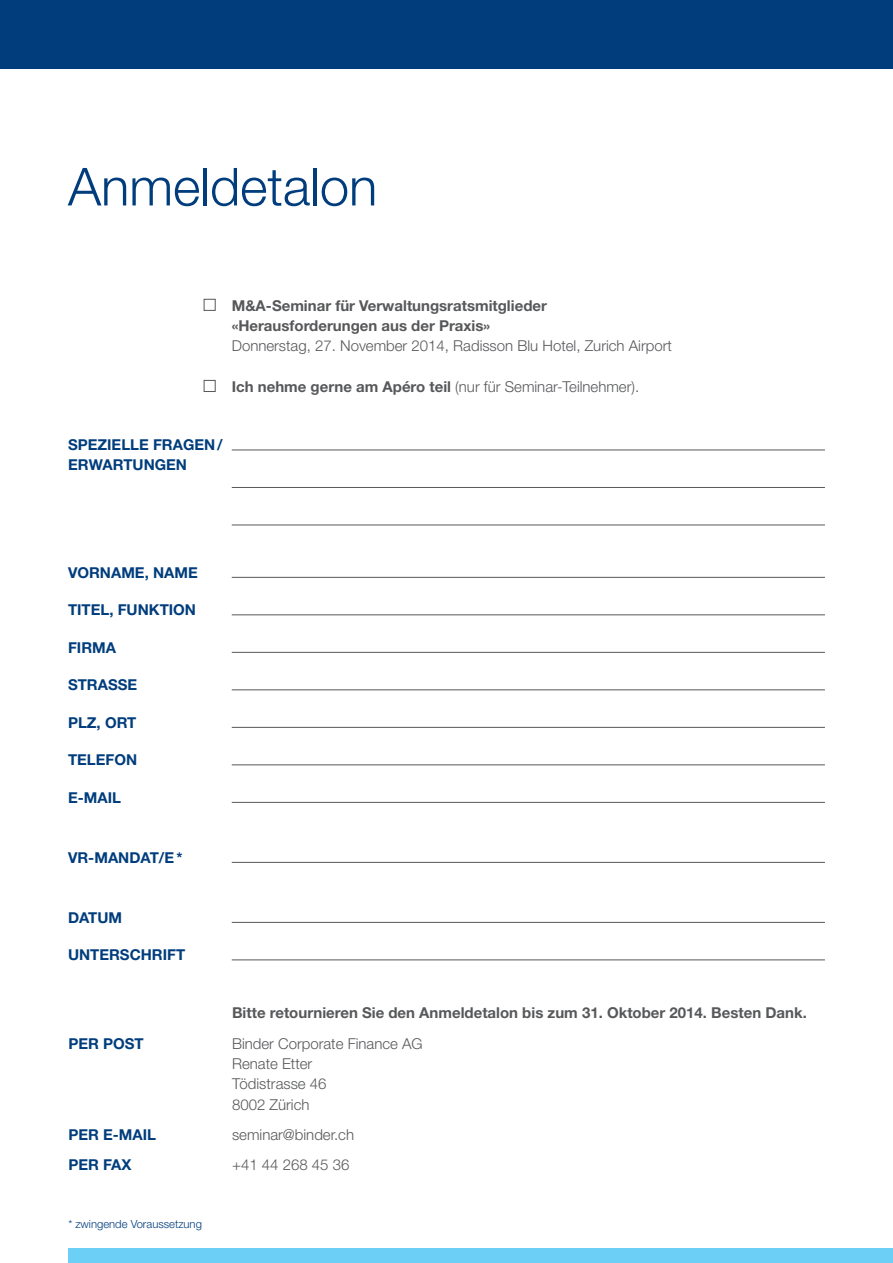
<style>
.page{position:relative;width:893px;height:1263px;background:#fff}
.page>*{position:absolute;margin:0;border:0;box-sizing:border-box;transform-origin:0 0}
.t1{font:300 52.5px "Helvetica Neue LT Std";color:#013d7d}
.t2{font:300 15px/20.2px "Helvetica Neue LT Std";color:#57585a}
.t3{font:700 15px/20.2px "Helvetica Neue LT Std";color:#57585a}
.t4{font:700 15px/20.2px "Helvetica Neue LT Std";color:#013d7d}
.t5{font:300 11.25px "Helvetica Neue LT Std";color:#013d7d}
.s1{font-weight:700}
</style>
<div class="page">
<div style="left:68px;top:1248px;width:825px;height:15px;background:#6bcff6"></div>
<div style="left:0;top:0;width:893px;height:68px;background:#013d7d"></div>
<div style="left:204px;top:299px;width:11px;height:12px;border:1px solid #57585a"></div>
<div style="left:204px;top:380px;width:11px;height:12px;border:1px solid #57585a"></div>
<hr style="left:232px;top:577px;width:593px;height:1px;background:#57585a">
<hr style="left:232px;top:615px;width:593px;height:1px;background:#57585a">
<hr style="left:232px;top:652px;width:593px;height:1px;background:#57585a">
<hr style="left:232px;top:690px;width:593px;height:1px;background:#57585a">
<hr style="left:232px;top:727px;width:593px;height:1px;background:#57585a">
<hr style="left:232px;top:765px;width:593px;height:1px;background:#57585a">
<hr style="left:232px;top:802px;width:593px;height:1px;background:#57585a">
<hr style="left:232px;top:862px;width:593px;height:1px;background:#57585a">
<hr style="left:232px;top:922px;width:593px;height:1px;background:#57585a">
<hr style="left:232px;top:960px;width:593px;height:1px;background:#57585a">
<hr style="left:232px;top:450px;width:593px;height:1px;background:#57585a">
<hr style="left:232px;top:487px;width:593px;height:1px;background:#57585a">
<hr style="left:232px;top:525px;width:593px;height:1px;background:#57585a">
<h1 class="t1" style="left:68px;top:155px;width:311px">Anmeldetalon</h1>
<p class="t3" style="left:232px;top:295px;width:317px">M&amp;A-Seminar für Verwaltungsratsmitglieder «Herausforderungen aus der Praxis»</p>
<p class="t2" style="left:232px;top:335px;width:442px">Donnerstag, 27. November 2014, Radisson Blu Hotel, Zurich Airport</p>
<p class="t2" style="left:232px;top:376px;width:409px"><span class="s1">Ich nehme gerne am Apéro teil</span> (nur für Seminar-Teilnehmer).</p>
<p class="t4" style="left:68px;top:434px;width:156px">SPEZIELLE FRAGEN/<br>ERWARTUNGEN</p>
<p class="t4" style="left:68px;top:562px;width:131px">VORNAME, NAME</p>
<p class="t4" style="left:68px;top:599px;width:130px">TITEL, FUNKTION</p>
<p class="t4" style="left:68px;top:637px;width:50px">FIRMA</p>
<p class="t4" style="left:68px;top:674px;width:71px">STRASSE</p>
<p class="t4" style="left:68px;top:712px;width:70px">PLZ, ORT</p>
<p class="t4" style="left:68px;top:749px;width:71px">TELEFON</p>
<p class="t4" style="left:68px;top:787px;width:55px">E-MAIL</p>
<p class="t4" style="left:68px;top:847px;width:116px">VR-MANDAT/E *</p>
<p class="t4" style="left:68px;top:907px;width:56px">DATUM</p>
<p class="t4" style="left:68px;top:944px;width:119px">UNTERSCHRIFT</p>
<p class="t3" style="left:232px;top:1002px;width:576px">Bitte retournieren Sie den Anmeldetalon bis zum 31. Oktober 2014. Besten Dank.</p>
<p class="t4" style="left:68px;top:1033px;width:77px">PER POST</p>
<p class="t2" style="left:232px;top:1033px;width:192px">Binder Corporate Finance AG<br>Renate Etter<br>Tödistrasse 46<br>8002 Zürich</p>
<p class="t4" style="left:68px;top:1124px;width:89px">PER E-MAIL</p>
<p class="t2" style="left:232px;top:1124px;width:124px">seminar@binder.ch</p>
<p class="t4" style="left:68px;top:1154px;width:65px">PER FAX</p>
<p class="t2" style="left:232px;top:1154px;width:119px">+41 44 268 45 36</p>
<p class="t5" style="left:68px;top:1217px;width:135px">* zwingende Voraussetzung</p>
</div>
